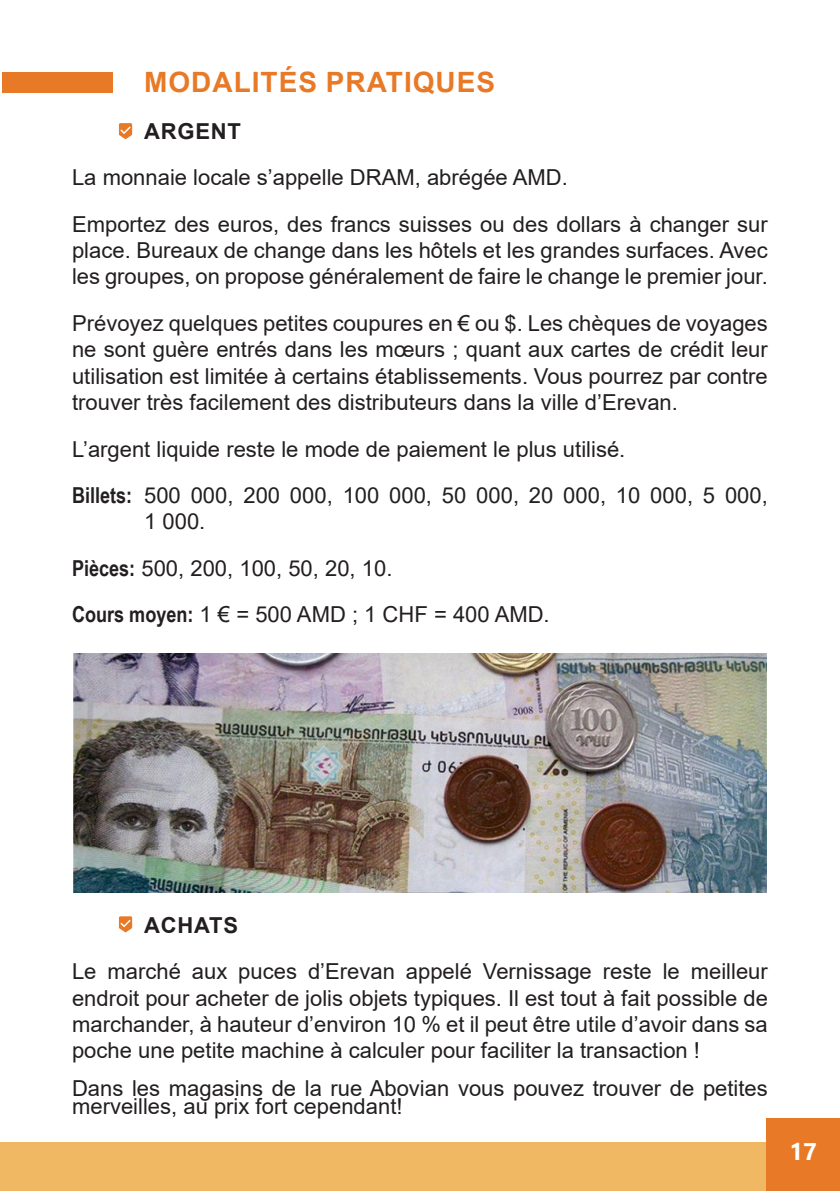
<style>
.page{position:relative;width:840px;height:1191px;background:#fff}
.page>*{position:absolute;margin:0;border:0;box-sizing:border-box;transform-origin:0 0}
.t1{font:700 28px "Arial";letter-spacing:.035em;color:#e87a27}
.t2{font:700 24px "Segoe UI";color:#fff}
.t3{font:22px/26.4px "Arial";color:#231f20;text-align:justify}
.t4{font:700 22px "Arial";letter-spacing:.035em;color:#231f20}
.s1{font-family:"Arial Narrow";font-weight:700}
</style>
<div class="page">
<div style="left:0;top:1142px;width:839px;height:49px;background:#f0b862"></div>
<div style="left:766px;top:1119px;width:73px;height:72px;background:#e87a27"></div>
<img style="left:73px;top:653px;width:693px;height:239px">
<div style="left:2px;top:72px;width:111px;height:21px;background:#e87a27"></div>
<svg style="left:119px;top:123px;width:13px;height:16px"></svg>
<svg style="left:119px;top:916px;width:13px;height:16px"></svg>
<p class="t1" style="left:144px;top:63px;width:352px">MODALITÉS PRATIQUES</p>
<p class="t4" style="left:144px;top:116px;width:98px">ARGENT</p>
<p class="t3" style="left:72px;top:164px;width:497px">La monnaie locale s’appelle DRAM, abrégée AMD.</p>
<p class="t3" style="left:72px;top:211px;width:697px">Emportez des euros, des francs suisses ou des dollars à changer sur place. Bureaux de change dans les hôtels et les grandes surfaces. Avec les groupes, on propose généralement de faire le change le premier jour.</p>
<p class="t3" style="left:72px;top:310px;width:697px">Prévoyez quelques petites coupures en € ou $. Les chèques de voyages ne sont guère entrés dans les mœurs ; quant aux cartes de crédit leur utilisation est limitée à certains établissements. Vous pourrez par contre trouver très facilement des distributeurs dans la ville d’Erevan.</p>
<p class="t3" style="left:72px;top:435px;width:554px">L’argent liquide reste le mode de paiement le plus utilisé.</p>
<p class="t3" style="left:144px;top:482px;width:625px;text-indent:-72px"><span class="s1">Billets:</span> 500 000, 200 000, 100 000, 50 000, 20 000, 10 000, 5 000,<br>1 000.</p>
<p class="t3" style="left:72px;top:555px;width:322px"><span class="s1">Pièces:</span> 500, 200, 100, 50, 20, 10.</p>
<p class="t3" style="left:72px;top:601px;width:479px"><span class="s1">Cours moyen:</span> 1 € = 500 AMD ; 1 CHF = 400 AMD.</p>
<p class="t4" style="left:144px;top:909px;width:95px">ACHATS</p>
<p class="t3" style="left:72px;top:958px;width:697px">Le marché aux puces d’Erevan appelé Vernissage reste le meilleur endroit pour acheter de jolis objets typiques. Il est tout à fait possible de marchander, à hauteur d’environ 10 % et il peut être utile d’avoir dans sa poche une petite machine à calculer pour faciliter la transaction !</p>
<p class="t3" style="left:72px;top:1079px;width:697px;line-height:18px">Dans les magasins de la rue Abovian vous pouvez trouver de petites merveilles, au prix fort cependant!</p>
<p class="t2" style="left:789px;top:1129px;width:29px">17</p>
</div>
